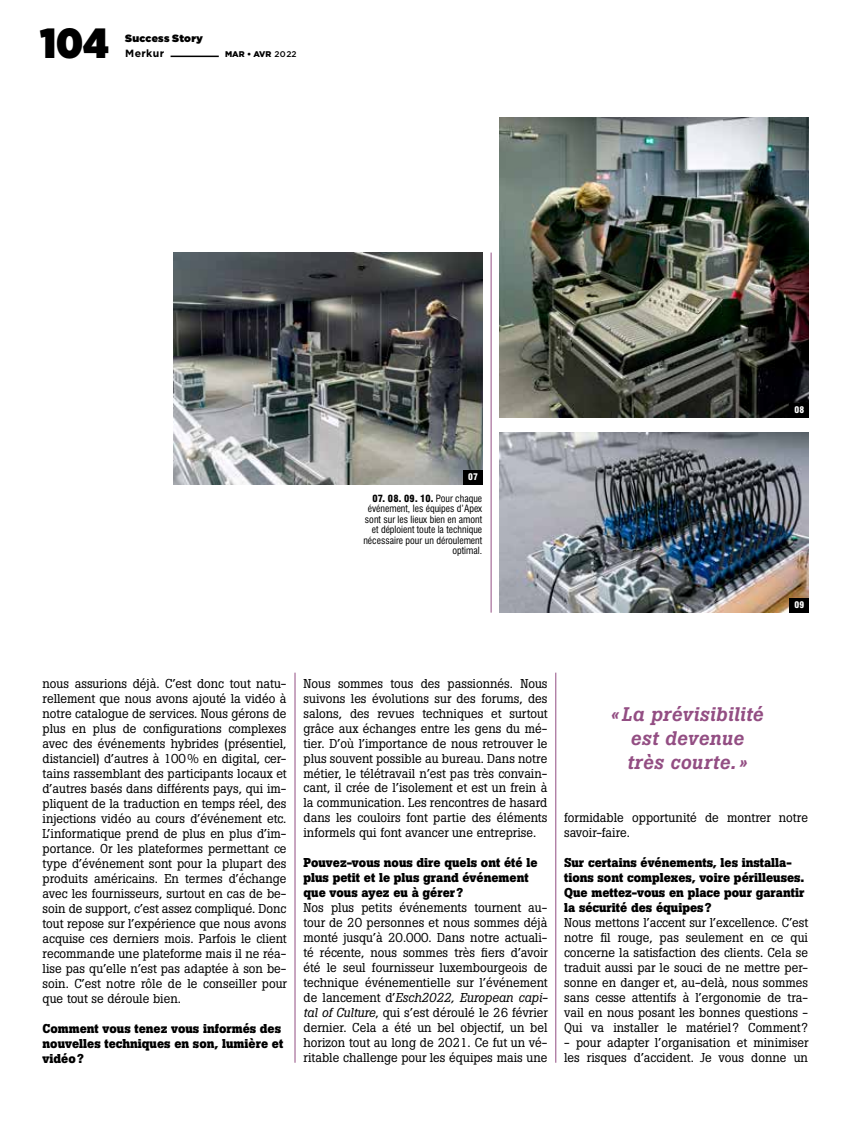
<style>
.page{position:relative;width:851px;height:1127px;background:#fff}
.page>*{position:absolute;margin:0;border:0;box-sizing:border-box;transform-origin:0 0}
.t1{font:900 42px "Gotham Narrow";color:#000}
.t2{font:italic 500 19.5px/24px "Boton Pro";letter-spacing:.02em;color:#934e83;text-align:center}
.t3{font:12.75px/15px "Boton Pro";color:#000;text-align:justify}
.t4{font:700 12.75px/15px "Boton Pro";color:#000}
.t5{font:10.5px "Gotham Ultra";letter-spacing:.025em;color:#000}
.t6{font:700 10.5px "Gotham";letter-spacing:.035em;color:#000}
.t7{font:condensed 9.75px/10.5px "Swiss 721 BT";color:#000;text-align:right}
.t8{font:900 condensed 9px "Swiss 721 BT";color:#fff}
.t9{font:900 8.25px "Gotham";color:#000}
.s1{font-weight:500}
.s2{font-weight:900}
.s3{font-style:italic}
</style>
<div class="page">
<hr style="left:170px;top:56px;width:49px;height:1px;background:#000">
<hr style="left:294px;top:673px;width:1px;height:390px;background:#934e83">
<hr style="left:555px;top:673px;width:1px;height:390px;background:#934e83">
<hr style="left:490px;top:253px;width:1px;height:360px;background:#934e83">
<img style="left:499px;top:433px;width:309px;height:180px">
<img style="left:173px;top:253px;width:309px;height:231px">
<img style="left:499px;top:118px;width:309px;height:300px">
<div style="left:789px;top:598px;width:19px;height:15px;background:#000"></div>
<div style="left:463px;top:470px;width:19px;height:14px;background:#000"></div>
<div style="left:789px;top:403px;width:19px;height:15px;background:#000"></div>
<h1 class="t1" style="left:40px;top:14px;width:70px">104</h1>
<p class="t5" style="left:125px;top:33px;width:79px">Success Story</p>
<p class="t6" style="left:125px;top:48px;width:40px">Merkur</p>
<p class="t9" style="left:225px;top:50px;width:73px">MAR • AVR <span class="s1">2022</span></p>
<p class="t8" style="left:468px;top:471px;width:11px">07</p>
<p class="t7" style="left:363px;top:493px;width:120px"><span class="s2">07. 08. 09. 10.</span> Pour chaque événement, les équipes d’Apex sont sur les lieux bien en amont et déploient toute la technique nécessaire pour un déroulement optimal.</p>
<p class="t8" style="left:794px;top:405px;width:11px">08</p>
<p class="t8" style="left:794px;top:600px;width:11px">09</p>
<p class="t3" style="left:43px;top:676px;width:246px">nous assurions déjà. C’est donc tout natu&shy;rellement que nous avons ajouté la vidéo à notre catalogue de services. Nous gérons de plus en plus de configurations complexes avec des événements hybrides (présentiel, distanciel) d’autres à 100% en digital, cer&shy;tains rassemblant des participants locaux et d’autres basés dans différents pays, qui im&shy;pliquent de la traduction en temps réel, des injections vidéo au cours d’événement etc.<br>L’informatique prend de plus en plus d’im&shy;portance. Or les plateformes permettant ce type d’événement sont pour la plupart des produits américains. En termes d’échange avec les fournisseurs, surtout en cas de be&shy;soin de support, c’est assez compliqué. Donc tout repose sur l’expérience que nous avons acquise ces derniers mois. Parfois le client recommande une plateforme mais il ne réa&shy;lise pas qu’elle n’est pas adaptée à son be&shy;soin. C’est notre rôle de le conseiller pour que tout se déroule bien.</p>
<p class="t4" style="left:43px;top:1020px;width:242px">Comment vous tenez vous informés des nouvelles techniques en son, lumière et vidéo?</p>
<p class="t3" style="left:303px;top:675px;width:246px">Nous sommes tous des passionnés. Nous suivons les évolutions sur des forums, des salons, des revues techniques et surtout grâce aux échanges entre les gens du mé&shy;tier. D’où l’importance de nous retrouver le plus souvent possible au bureau. Dans notre métier, le télétravail n’est pas très convain&shy;cant, il crée de l’isolement et est un frein à la communication. Les rencontres de hasard dans les couloirs font partie des éléments informels qui font avancer une entreprise.</p>
<p class="t4" style="left:303px;top:855px;width:235px">Pouvez-vous nous dire quels ont été le plus petit et le plus grand événement que vous ayez eu à gérer?</p>
<p class="t3" style="left:303px;top:900px;width:246px">Nos plus petits événements tournent au&shy;tour de 20 personnes et nous sommes déjà monté jusqu’à 20.000. Dans notre actuali&shy;té récente, nous sommes très fiers d’avoir été le seul fournisseur luxembourgeois de technique événementielle sur l’événement de lancement d’<span class="s3">Esch2022, European capi&shy;tal of Culture</span>, qui s’est déroulé le 26 février dernier. Cela a été un bel objectif, un bel horizon tout au long de 2021. Ce fut un vé&shy;ritable challenge pour les équipes mais une</p>
<h2 class="t2" style="left:610px;top:702px;width:154px">« La prévisibilité est devenue très courte.»</h2>
<p class="t3" style="left:564px;top:810px;width:245px">formidable opportunité de montrer notre savoir-faire.</p>
<p class="t4" style="left:564px;top:855px;width:242px">Sur certains événements, les installa&shy;tions sont complexes, voire périlleuses.<br>Que mettez-vous en place pour garantir la sécurité des équipes ?</p>
<p class="t3" style="left:564px;top:915px;width:246px">Nous mettons l’accent sur l’excellence. C’est notre fil rouge, pas seulement en ce qui concerne la satisfaction des clients. Cela se traduit aussi par le souci de ne mettre per&shy;sonne en danger et, au-delà, nous sommes sans cesse attentifs à l’ergonomie de tra&shy;vail en nous posant les bonnes questions - Qui va installer le matériel ? Comment?</p>
<p class="t3" style="left:564px;top:1035px;width:246px">- pour adapter l’organisation et minimiser les risques d’accident. Je vous donne un</p>
</div>
